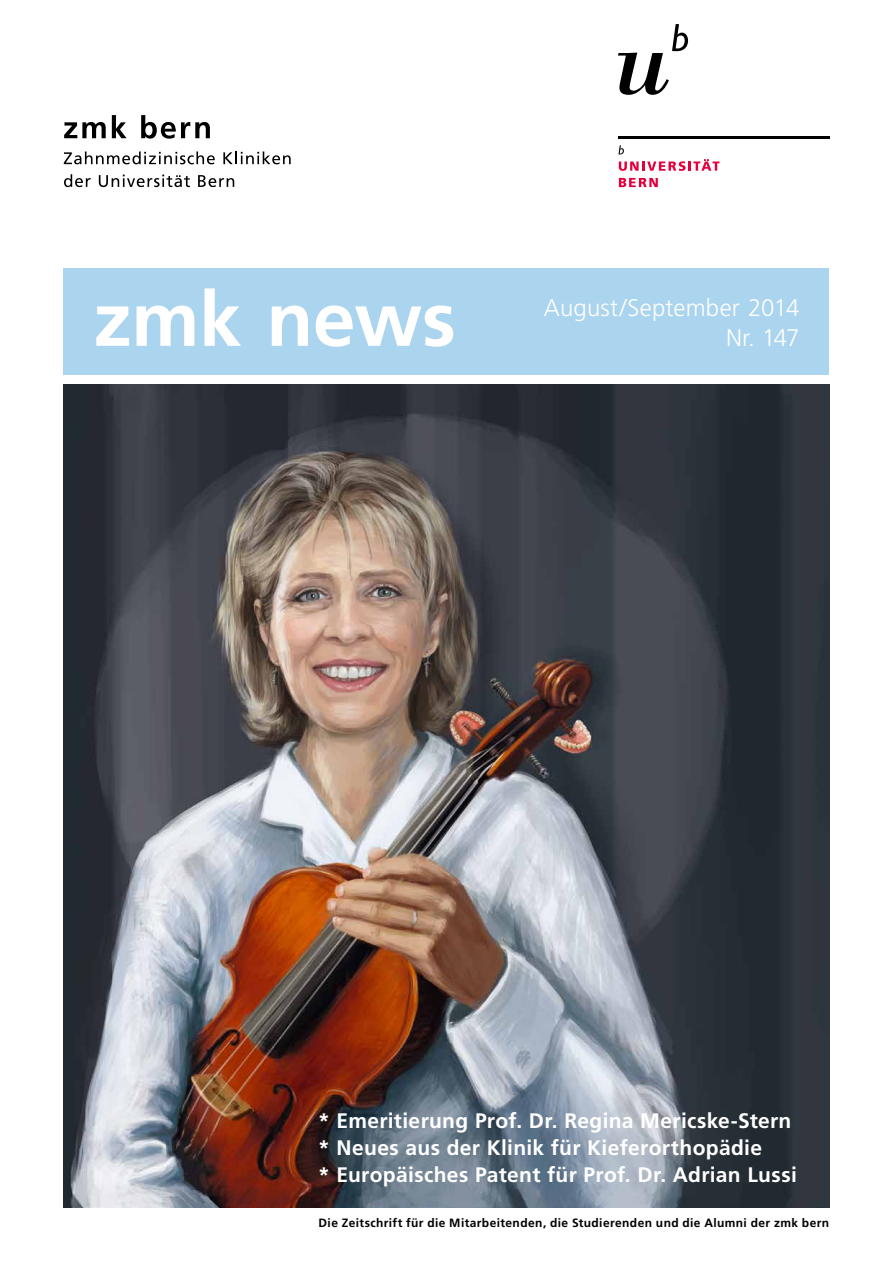
<style>
.page{position:relative;width:893px;height:1263px;background:#fff}
.page>*{position:absolute;margin:0;border:0;box-sizing:border-box;transform-origin:0 0}
.t1{font:700 76.5px "Frutiger";letter-spacing:-.005em;color:#fff}
.t2{font:300 24px "Frutiger";letter-spacing:.005em;color:#fff}
.t3{font:700 21px/27px "Frutiger";letter-spacing:.015em;color:#fff}
.t4{font:700 12px "Frutiger";letter-spacing:.035em;color:#000}
</style>
<div class="page">
<svg style="left:64px;top:122px;width:42px;height:16px"></svg>
<svg style="left:112px;top:115px;width:15px;height:23px"></svg>
<svg style="left:141px;top:115px;width:69px;height:24px"></svg>
<svg style="left:64px;top:151px;width:151px;height:13px"></svg>
<svg style="left:223px;top:151px;width:68px;height:13px"></svg>
<svg style="left:64px;top:174px;width:27px;height:13px"></svg>
<svg style="left:99px;top:175px;width:91px;height:12px"></svg>
<svg style="left:198px;top:175px;width:36px;height:12px"></svg>
<svg style="left:618px;top:24px;width:70px;height:71px"></svg>
<hr style="left:618px;top:136px;width:211px;height:2px;background:#000">
<svg style="left:618px;top:145px;width:101px;height:26px"></svg>
<svg style="left:619px;top:178px;width:39px;height:9px"></svg>
<img style="left:64px;top:385px;width:765px;height:823px">
<div style="left:64px;top:268px;width:765px;height:106px;background:#abd4ee"></div>
<h1 class="t1" style="left:94px;top:274px;width:364px">zmk news</h1>
<p class="t2" style="left:544px;top:294px;width:257px">August/September 2014</p>
<p class="t2" style="left:726px;top:324px;width:75px">Nr. 147</p>
<p class="t3" style="left:318px;top:1107px;width:480px">* Emeritierung Prof. Dr. Regina Mericske-Stern * Neues aus der Klinik für Kieferorthopädie<br>* Europäisches Patent für Prof. Dr. Adrian Lussi</p>
<p class="t4" style="left:318px;top:1216px;width:512px">Die Zeitschrift für die Mitarbeitenden, die Studierenden und die Alumni der zmk bern</p>
</div>
